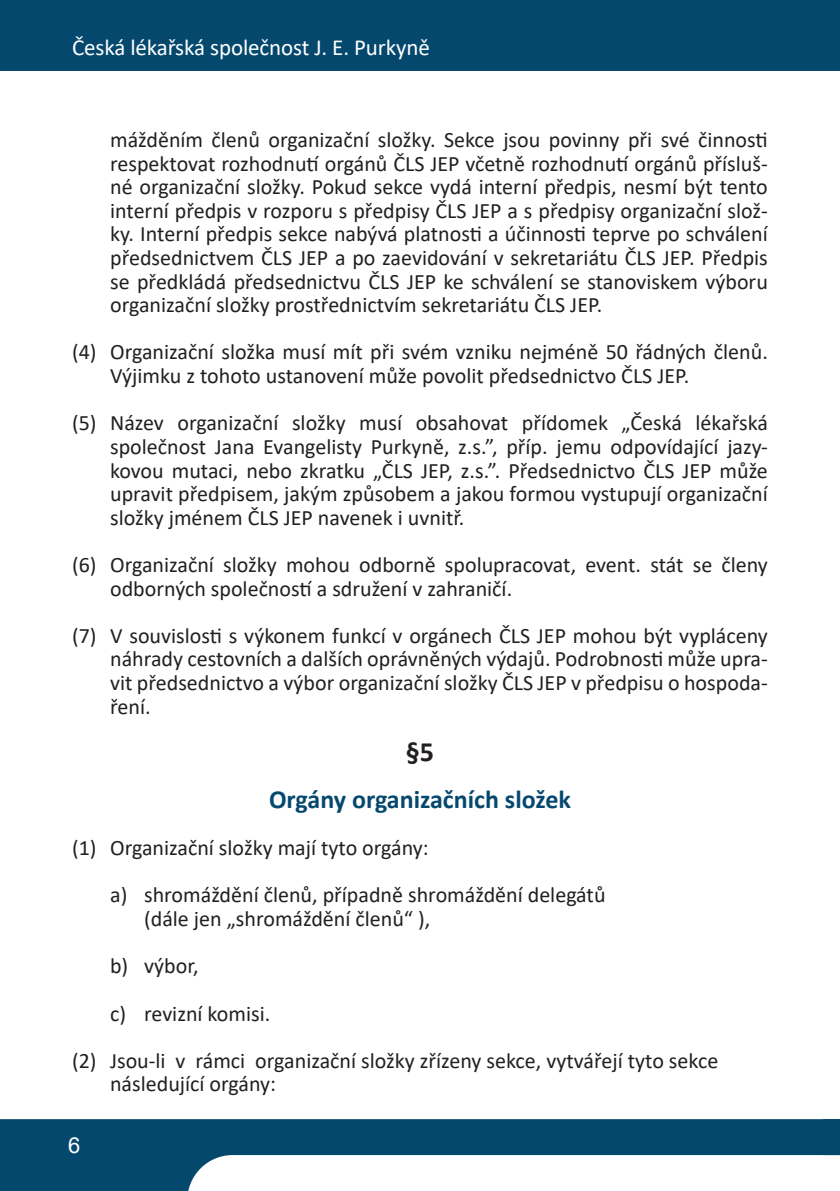
<style>
.page{position:relative;width:840px;height:1191px;background:#fff}
.page>*{position:absolute;margin:0;border:0;box-sizing:border-box;transform-origin:0 0}
.t1{font:700 28px "Calibri";color:#231f20}
.t2{font:700 26px "Calibri";color:#05486e}
.t3{font:23px "Calibri";letter-spacing:-.005em;color:#fff}
.t4{font:22px/23.6px "Calibri";color:#231f20;text-align:justify}
.t5{font:22px "Arial";color:#fff}
</style>
<div class="page">
<svg style="left:0;top:1119px;width:839px;height:72px;fill:#05486e"></svg>
<div style="left:0;top:0;width:839px;height:71px;background:#05486e"></div>
<p class="t3" style="left:72px;top:31px;width:359px">Česká lékařská společnost J. E. Purkyně</p>
<p class="t4" style="left:110px;top:127px;width:659px">mážděním členů organizační složky. Sekce jsou povinny při své činnosti respektovat rozhodnutí orgánů ČLS JEP včetně rozhodnutí orgánů přísluš&shy;né organizační složky. Pokud sekce vydá interní předpis, nesmí být tento interní předpis v rozporu s předpisy ČLS JEP a s předpisy organizační slož&shy;ky. Interní předpis sekce nabývá platnosti a účinnosti teprve po schválení předsednictvem ČLS JEP a po zaevidování v sekretariátu ČLS JEP. Předpis se předkládá předsednictvu ČLS JEP ke schválení se stanoviskem výboru organizační složky prostřednictvím sekretariátu ČLS JEP.</p>
<p class="t4" style="left:110px;top:340px;width:659px;text-indent:-38px">(4) Organizační složka musí mít při svém vzniku nejméně 50 řádných členů.<br>Výjimku z tohoto ustanovení může povolit předsednictvo ČLS JEP.</p>
<p class="t4" style="left:110px;top:410px;width:659px;text-indent:-38px">(5) Název organizační složky musí obsahovat přídomek „Česká lékařská společnost Jana Evangelisty Purkyně, z.s.”, příp. jemu odpovídající jazy&shy;kovou mutaci, nebo zkratku „ČLS JEP, z.s.”. Předsednictvo ČLS JEP může upravit předpisem, jakým způsobem a jakou formou vystupují organizační složky jménem ČLS JEP navenek i uvnitř.</p>
<p class="t4" style="left:110px;top:552px;width:659px;text-indent:-38px">(6) Organizační složky mohou odborně spolupracovat, event. stát se členy odborných společností a sdružení v zahraničí.</p>
<p class="t4" style="left:110px;top:623px;width:659px;text-indent:-38px">(7) V souvislosti s výkonem funkcí v orgánech ČLS JEP mohou být vypláceny náhrady cestovních a dalších oprávněných výdajů. Podrobnosti může upra&shy;vit předsednictvo a výbor organizační složky ČLS JEP v předpisu o hospoda&shy;ření.</p>
<p class="t1" style="left:405px;top:731px;width:30px">§5</p>
<p class="t2" style="left:269px;top:781px;width:303px">Orgány organizačních složek</p>
<p class="t4" style="left:110px;top:823px;width:496px;line-height:47.2px;text-indent:-38px">(1) Organizační složky mají tyto orgány:<br>a) shromáždění členů, případně shromáždění delegátů</p>
<p class="t4" style="left:144px;top:906px;width:287px">(dále jen „shromáždění členů“ ),</p>
<p class="t4" style="left:110px;top:953px;width:90px">b) výbor,</p>
<p class="t4" style="left:110px;top:1000px;width:162px">c) revizní komisi.</p>
<p class="t4" style="left:72px;top:1048px;width:647px">(2) Jsou-li v rámci organizační složky zřízeny sekce, vytvářejí tyto sekce</p>
<p class="t4" style="left:110px;top:1071px;width:167px">následující orgány:</p>
<p class="t5" style="left:68px;top:1130px;width:14px">6</p>
</div>
